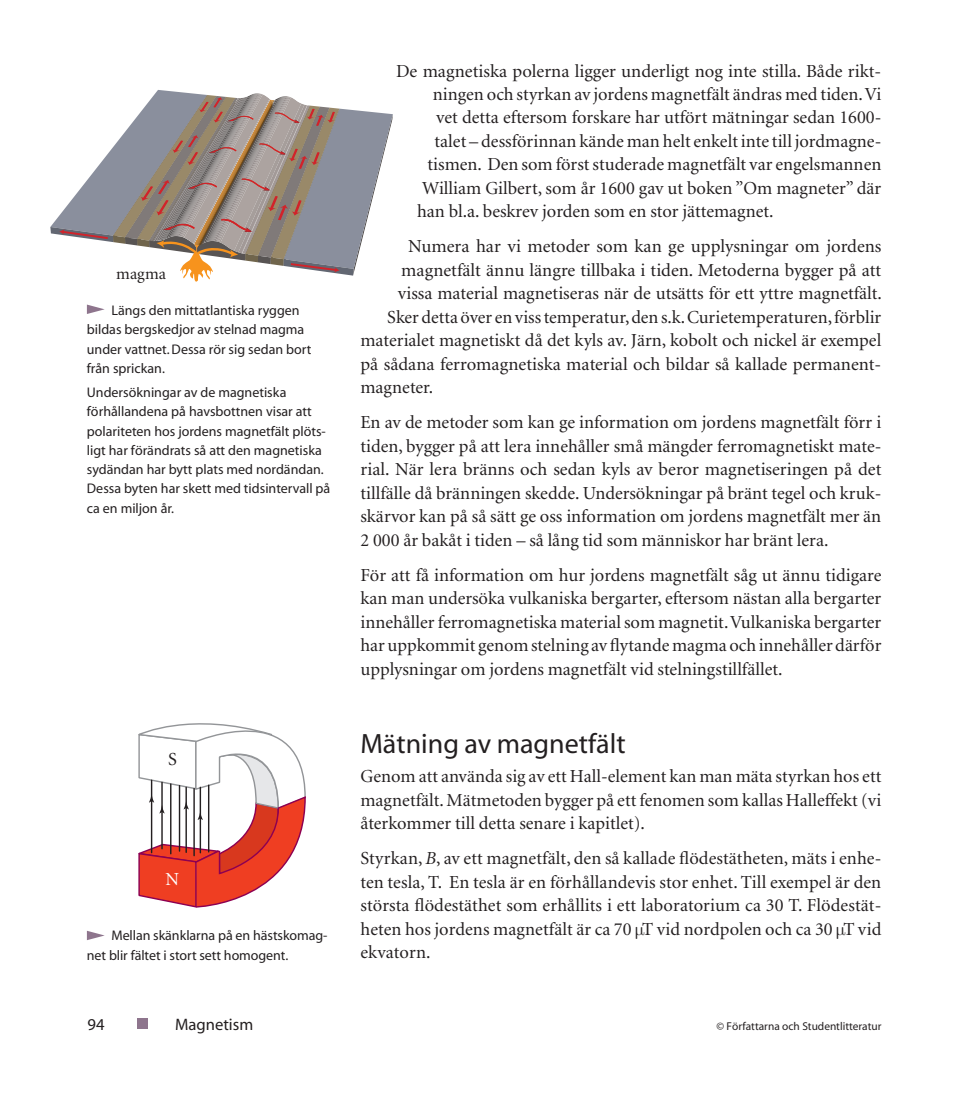
<style>
.page{position:relative;width:969px;height:1093px;background:#fff}
.page>*{position:absolute;margin:0;border:0;box-sizing:border-box;transform-origin:0 0}
.SV-Rubrik_3{font:28px "Myriad";color:#231f20}
.SV-Brödtext{font:18.38px/23.4px "Minion";color:#231f20;text-align:justify}
.SV-Brödtext-2{font:18.38px "Minion";color:#fff}
.t1{font:16.62px "Myriad";color:#231f20}
.SV-Brödtext-3{font:16.62px "Minion";color:#231f20}
.bildtext{font:14px/19.2px "Myriad";color:#231f20}
.t2{font:11.38px "Myriad";color:#231f20}
.s1{font-style:italic}
</style>
<div class="page">
<div style="left:137px;top:1018px;width:11px;height:11px;background:#8e758d"></div>
<svg style="left:50px;top:90px;width:343px;height:192px"></svg>
<svg style="left:138px;top:723px;width:168px;height:185px"></svg>
<hr style="left:151px;top:780px;width:1px;height:73px;background:#231f20">
<hr style="left:161px;top:782px;width:2px;height:67px;background:#231f20">
<hr style="left:170px;top:784px;width:1px;height:70px;background:#231f20">
<hr style="left:179px;top:786px;width:1px;height:65px;background:#231f20">
<hr style="left:185px;top:787px;width:2px;height:65px;background:#231f20">
<hr style="left:193px;top:788px;width:2px;height:68px;background:#231f20">
<hr style="left:200px;top:787px;width:1px;height:66px;background:#231f20">
<hr style="left:208px;top:785px;width:1px;height:67px;background:#231f20">
<svg style="left:87px;top:305px;width:18px;height:9px"></svg>
<svg style="left:87px;top:931px;width:18px;height:9px"></svg>
<p class="SV-Brödtext-3" style="left:116px;top:265px;width:51px">magma</p>
<p class="bildtext" style="left:87px;top:301px;width:226px;text-indent:24px">Längs den mittatlantiska ryggen bildas bergskedjor av stelnad magma under vattnet. Dessa rör sig sedan bort från sprickan.</p>
<p class="bildtext" style="left:87px;top:383px;width:245px">Undersökningar av de magnetiska förhållandena på havsbottnen visar att polariteten hos jordens magnetfält plöts&shy;ligt har förändrats så att den magnetiska sydändan har bytt plats med nordändan.<br>Dessa byten har skett med tidsintervall på ca en miljon år.</p>
<p class="SV-Brödtext" style="left:168px;top:748px;width:10px">S</p>
<p class="SV-Brödtext-2" style="left:166px;top:870px;width:15px">N</p>
<p class="bildtext" style="left:87px;top:927px;width:242px;text-indent:25px">Mellan skänklarna på en hästskomag&shy;net blir fältet i stort sett homogent.</p>
<p class="SV-Brödtext" style="left:396px;top:60px;width:487px">De magnetiska polerna ligger underligt nog inte stilla. Både rikt-</p>
<p class="SV-Brödtext" style="left:433px;top:83px;width:450px">ningen och styrkan av jordens magnetfält ändras med tiden. Vi</p>
<p class="SV-Brödtext" style="left:436px;top:107px;width:447px">vet detta eftersom forskare har utfört mätningar sedan 1600-</p>
<p class="SV-Brödtext" style="left:434px;top:130px;width:448px">talet – dessförinnan kände man helt enkelt inte till jordmagne-</p>
<p class="SV-Brödtext" style="left:427px;top:153px;width:455px">tismen. Den som först studerade magnetfält var engelsmannen</p>
<p class="SV-Brödtext" style="left:422px;top:177px;width:460px">William Gilbert, som år 1600 gav ut boken ”Om magneter” där</p>
<p class="SV-Brödtext" style="left:417px;top:200px;width:358px">han bl.a. beskrev jorden som en stor jättemagnet.</p>
<p class="SV-Brödtext" style="left:408px;top:236px;width:475px">Numera har vi metoder som kan ge upplysningar om jordens</p>
<p class="SV-Brödtext" style="left:401px;top:259px;width:481px">magnetfält ännu längre tillbaka i tiden. Metoderna bygger på att</p>
<p class="SV-Brödtext" style="left:398px;top:282px;width:486px">vissa material magnetiseras när de utsätts för ett yttre magnetfält.</p>
<p class="SV-Brödtext" style="left:387px;top:306px;width:495px">Sker detta över en viss temperatur, den s.k. Curietemperaturen, förblir</p>
<p class="SV-Brödtext" style="left:360px;top:329px;width:522px">materialet magnetiskt då det kyls av. Järn, kobolt och nickel är exempel</p>
<p class="SV-Brödtext" style="left:360px;top:353px;width:522px">på sådana ferromagnetiska material och bildar så kallade permanent-</p>
<p class="SV-Brödtext" style="left:360px;top:376px;width:74px">magneter.</p>
<p class="SV-Brödtext" style="left:360px;top:411px;width:522px">En av de metoder som kan ge information om jordens magnetfält förr i tiden, bygger på att lera innehåller små mängder ferromagnetiskt mate&shy;rial. När lera bränns och sedan kyls av beror magnetiseringen på det tillfälle då bränningen skedde. Undersökningar på bränt tegel och kruk&shy;skärvor kan på så sätt ge oss information om jordens magnetfält mer än 2 000 år bakåt i tiden – så lång tid som människor har bränt lera.</p>
<p class="SV-Brödtext" style="left:360px;top:564px;width:522px">För att få information om hur jordens magnetfält såg ut ännu tidigare kan man undersöka vulkaniska bergarter, eftersom nästan alla bergarter innehåller ferromagnetiska material som magnetit. Vulkaniska bergarter har uppkommit genom stelning av flytande magma och innehåller därför upplysningar om jordens magnetfält vid stelningstillfället.</p>
<p class="SV-Rubrik_3" style="left:360px;top:730px;width:267px">Mätning av magnetfält</p>
<p class="SV-Brödtext" style="left:360px;top:765px;width:522px">Genom att använda sig av ett Hall-element kan man mäta styrkan hos ett magnetfält. Mätmetoden bygger på ett fenomen som kallas Halleffekt (vi återkommer till detta senare i kapitlet).</p>
<p class="SV-Brödtext" style="left:360px;top:847px;width:522px">Styrkan, <span class="s1">B</span>, av ett magnetfält, den så kallade flödestätheten, mäts i enhe&shy;ten tesla, T. En tesla är en förhållandevis stor enhet. Till exempel är den största flödestäthet som erhållits i ett laboratorium ca 30 T. Flödestät&shy;heten hos jordens magnetfält är ca 70 T vid nordpolen och ca 30 T vid ekvatorn.</p>
<p class="t1" style="left:88px;top:1016px;width:19px">94</p>
<p class="t1" style="left:175px;top:1016px;width:80px">Magnetism</p>
<p class="t2" style="left:716px;top:1021px;width:166px">© Författarna och Studentlitteratur</p>
</div>
